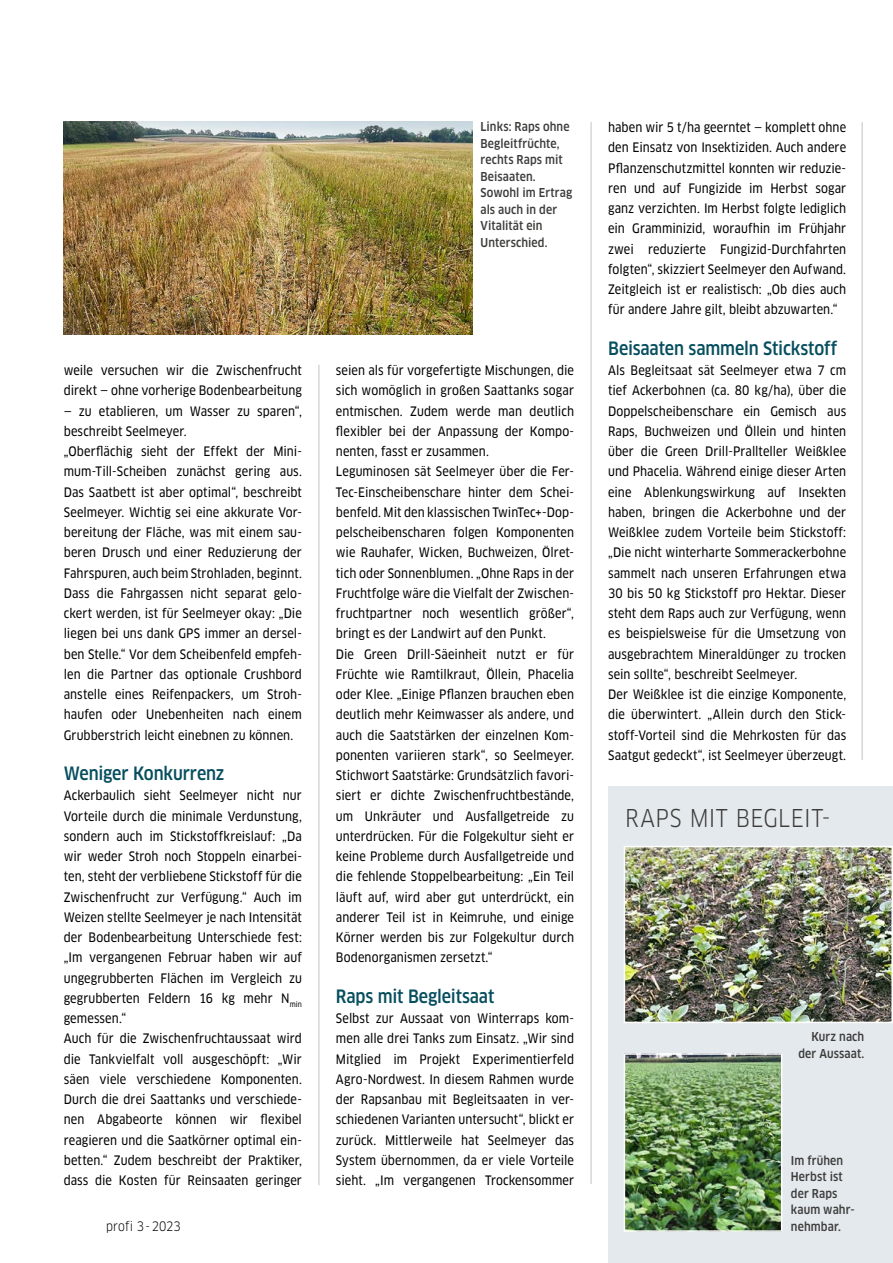
<style>
.page{position:relative;width:893px;height:1263px;background:#fff}
.page>*{position:absolute;margin:0;border:0;box-sizing:border-box;transform-origin:0 0}
.t1{font:condensed 24px "Clan OT";letter-spacing:.025em;color:#3c3c3b}
.t2{font:500 condensed 18px "Clan OT";letter-spacing:-.01em;color:#074e5e}
.t3{font:12.75px/20.2px "Clan OT Narrow News";letter-spacing:.005em;color:#000}
.t4{font:condensed 12.75px "Clan OT";letter-spacing:.005em;color:#000}
.t5{font:500 condensed 12px/16.5px "Clan OT";letter-spacing:.01em;color:#3c3c3b}
</style>
<div class="page">
<hr style="left:318px;top:365px;width:1px;height:820px;background:#c6c6c6">
<hr style="left:862px;top:122px;width:1px;height:638px;background:#c6c6c6">
<hr style="left:590px;top:122px;width:2px;height:1062px;background:#c6c6c6">
<img style="left:64px;top:122px;width:408px;height:213px">
<div style="left:608px;top:787px;width:285px;height:476px;background:#e4e9ed"></div>
<img style="left:627px;top:1056px;width:152px;height:173px">
<div style="left:624px;top:1053px;width:158px;height:179px;border:2px solid #fff"></div>
<img style="left:627px;top:849px;width:263px;height:171px">
<div style="left:624px;top:846px;width:269px;height:177px;border:2px solid #fff"></div>
<p class="t5" style="left:480px;top:119px;width:93px">Links: Raps ohne<br>Begleitfrüchte, rechts Raps mit<br>Beisaaten.<br>Sowohl im Ertrag als auch in der<br>Vitalität ein<br>Unterschied.</p>
<p class="t3" style="left:64px;top:360px;width:240px">weile versuchen wir die Zwischenfrucht direkt — ohne vorherige Bodenbearbeitung</p>
<p class="t3" style="left:64px;top:401px;width:240px">— zu etablieren, um Wasser zu sparen“, beschreibt Seelmeyer.<br>„Oberflächig sieht der Effekt der Mini&shy;mum-Till-Scheiben zunächst gering aus.<br>Das Saatbett ist aber optimal“, beschreibt Seelmeyer. Wichtig sei eine akkurate Vor&shy;bereitung der Fläche, was mit einem sau&shy;beren Drusch und einer Reduzierung der Fahrspuren, auch beim Strohladen, beginnt.<br>Dass die Fahrgassen nicht separat gelo&shy;ckert werden, ist für Seelmeyer okay: „Die liegen bei uns dank GPS immer an dersel&shy;ben Stelle.“ Vor dem Scheibenfeld empfeh&shy;len die Partner das optionale Crushbord anstelle eines Reifenpackers, um Stroh&shy;haufen oder Unebenheiten nach einem Grubberstrich leicht einebnen zu können.</p>
<h2 class="t2" style="left:64px;top:763px;width:162px">Weniger Konkurrenz</h2>
<p class="t3" style="left:64px;top:786px;width:240px">Ackerbaulich sieht Seelmeyer nicht nur Vorteile durch die minimale Verdunstung, sondern auch im Stickstoffkreislauf: „Da wir weder Stroh noch Stoppeln einarbei&shy;ten, steht der verbliebene Stickstoff für die Zwischenfrucht zur Verfügung.“ Auch im Weizen stellte Seelmeyer je nach Intensität der Bodenbearbeitung Unterschiede fest: „Im vergangenen Februar haben wir auf ungegrubberten Flächen im Vergleich zu gegrubberten Feldern 16 kg mehr N<sub>min </sub>gemessen.“<br>Auch für die Zwischenfruchtaussaat wird die Tankvielfalt voll ausgeschöpft: „Wir säen viele verschiedene Komponenten.<br>Durch die drei Saattanks und verschiede&shy;nen Abgabeorte können wir flexibel reagieren und die Saatkörner optimal ein&shy;betten.“ Zudem beschreibt der Praktiker, dass die Kosten für Reinsaaten geringer</p>
<p class="t4" style="left:106px;top:1219px;width:76px">profi 3-2023</p>
<p class="t3" style="left:336px;top:360px;width:240px">seien als für vorgefertigte Mischungen, die sich womöglich in großen Saattanks sogar entmischen. Zudem werde man deutlich flexibler bei der Anpassung der Kompo&shy;nenten, fasst er zusammen.<br>Leguminosen sät Seelmeyer über die Fer-Tec-Einscheibenschare hinter dem Schei&shy;benfeld. Mit den klassischen TwinTec+-Dop&shy;pelscheibenscharen folgen Komponenten wie Rauhafer, Wicken, Buchweizen, Ölret&shy;tich oder Sonnenblumen. „Ohne Raps in der Fruchtfolge wäre die Vielfalt der Zwischen&shy;fruchtpartner noch wesentlich größer“, bringt es der Landwirt auf den Punkt.<br>Die Green Drill-Säeinheit nutzt er für Früchte wie Ramtilkraut, Öllein, Phacelia oder Klee. „Einige Pflanzen brauchen eben deutlich mehr Keimwasser als andere, und auch die Saatstärken der einzelnen Kom&shy;ponenten variieren stark“, so Seelmeyer.<br>Stichwort Saatstärke: Grundsätzlich favori&shy;siert er dichte Zwischenfruchtbestände, um Unkräuter und Ausfallgetreide zu unterdrücken. Für die Folgekultur sieht er keine Probleme durch Ausfallgetreide und die fehlende Stoppelbearbeitung: „Ein Teil läuft auf, wird aber gut unterdrückt, ein anderer Teil ist in Keimruhe, und einige Körner werden bis zur Folgekultur durch Bodenorganismen zersetzt.“</p>
<h2 class="t2" style="left:336px;top:986px;width:160px">Raps mit Begleitsaat</h2>
<p class="t3" style="left:336px;top:1008px;width:240px;text-align:justify">Selbst zur Aussaat von Winterraps kom&shy;men alle drei Tanks zum Einsatz. „Wir sind Mitglied im Projekt Experimentierfeld Agro-Nordwest. In diesem Rahmen wurde der Rapsanbau mit Begleitsaaten in ver&shy;schiedenen Varianten untersucht“, blickt er zurück. Mittlerweile hat Seelmeyer das System übernommen, da er viele Vorteile sieht. „Im vergangenen Trockensommer</p>
<p class="t3" style="left:608px;top:117px;width:240px;text-align:justify">haben wir 5 t/ha geerntet — komplett ohne den Einsatz von Insektiziden. Auch andere Pflanzenschutzmittel konnten wir reduzie&shy;ren und auf Fungizide im Herbst sogar ganz verzichten. Im Herbst folgte lediglich ein Gramminizid, woraufhin im Frühjahr zwei reduzierte Fungizid-Durchfahrten folgten“, skizziert Seelmeyer den Aufwand.<br>Zeitgleich ist er realistisch: „Ob dies auch für andere Jahre gilt, bleibt abzuwarten.“</p>
<h2 class="t2" style="left:608px;top:338px;width:231px">Beisaaten sammeln Stickstoff</h2>
<p class="t3" style="left:608px;top:360px;width:240px">Als Begleitsaat sät Seelmeyer etwa 7 cm tief Ackerbohnen (ca. 80 kg/ha), über die Doppelscheibenschare ein Gemisch aus Raps, Buchweizen und Öllein und hinten über die Green Drill-Prallteller Weißklee und Phacelia. Während einige dieser Arten eine Ablenkungswirkung auf Insekten haben, bringen die Ackerbohne und der Weißklee zudem Vorteile beim Stickstoff: „Die nicht winterharte Sommerackerbohne sammelt nach unseren Erfahrungen etwa 30 bis 50 kg Stickstoff pro Hektar. Dieser steht dem Raps auch zur Verfügung, wenn es beispielsweise für die Umsetzung von ausgebrachtem Mineraldünger zu trocken sein sollte“, beschreibt Seelmeyer.<br>Der Weißklee ist die einzige Komponente, die überwintert. „Allein durch den Stick&shy;stoff-Vorteil sind die Mehrkosten für das Saatgut gedeckt“, ist Seelmeyer überzeugt.</p>
<h1 class="t1" style="left:625px;top:804px;width:207px">RAPS MIT BEGLEIT-</h1>
<p class="t5" style="left:798px;top:1029px;width:67px;text-align:right">Kurz nach der Aussaat.</p>
<p class="t5" style="left:791px;top:1152px;width:65px">Im frühen<br>Herbst ist der Raps kaum wahr&shy;nehmbar.</p>
</div>
